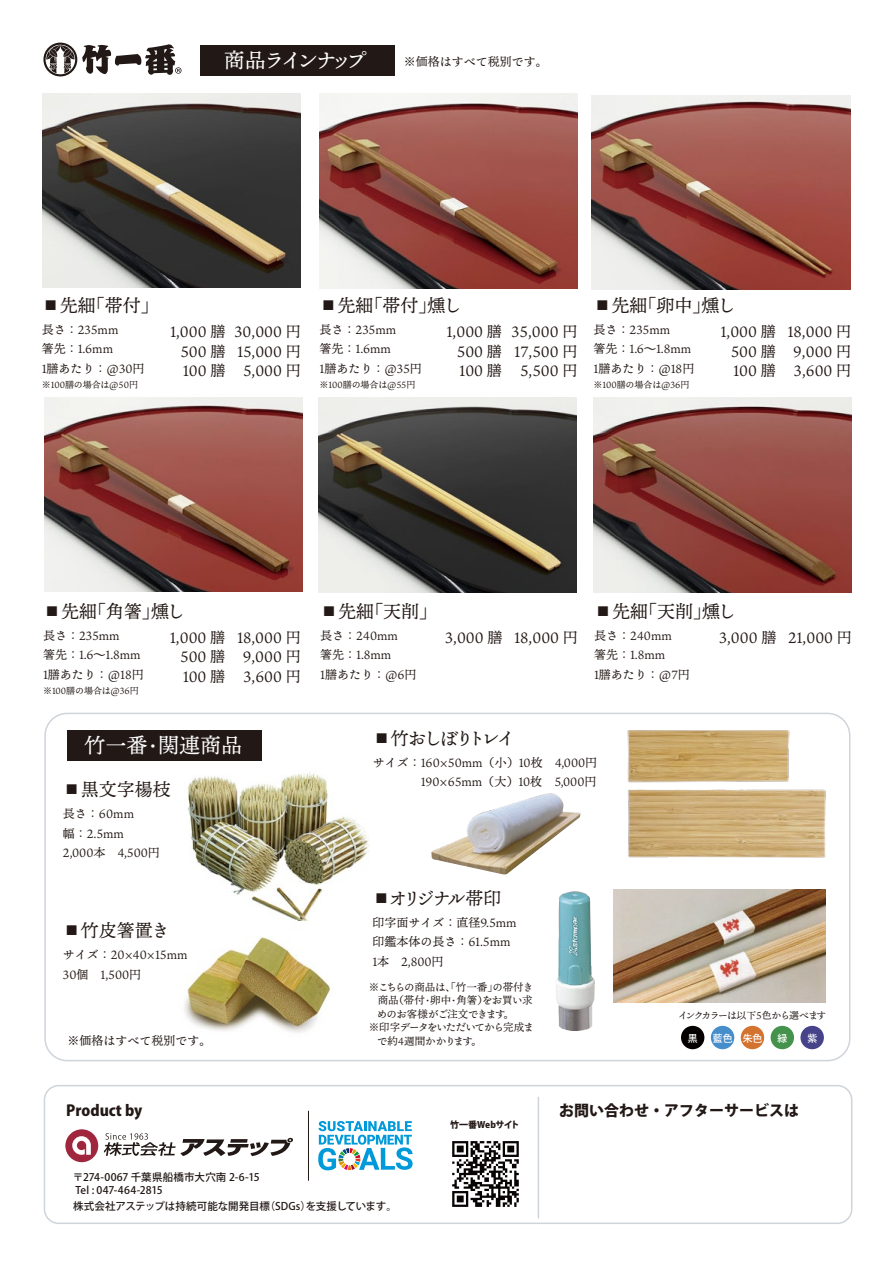
<style>
.page{position:relative;width:893px;height:1263px;background:#fff}
.page>*{position:absolute;margin:0;border:0;box-sizing:border-box;transform-origin:0 0}
.t1{font:21px "Ten Mincho Text";letter-spacing:-.04em;color:#fff}
.t2{font:21px "Ten Mincho Text";letter-spacing:-.185em;color:#fff}
.t3{font:18px "Ten Mincho Text";color:#221815}
.t4{font:18px "Ten Mincho Text";letter-spacing:-.135em;color:#221815}
.t5{font:18px "Ten Mincho Text";letter-spacing:-.145em;color:#221815}
.t6{font:15px/19.5px "Ten Mincho Text";color:#221815;text-align:center}
.t7{font:800 15px "Koz Go Pr 6 N";color:#221815}
.t8{font:12px/19.5px "Ten Mincho Text";color:#221815}
.t9{font:500 10.5px/13.5px "Koz Go Pro";color:#221815}
.t10{font:10.5px "Ten Mincho Text";letter-spacing:-.015em;color:#221815}
.t11{font:10.5px "Ten Mincho Text";letter-spacing:-.005em;color:#221815}
.t12{font:10.5px "Ten Mincho Text";letter-spacing:-.085em;color:#221815}
.t13{font:10.5px "Ten Mincho Text";letter-spacing:-.05em;color:#221815}
.t14{font:10.5px "Ten Mincho Text";color:#221815}
.t15{font:9.9px "Ten Mincho Text";letter-spacing:-.09em;color:#221815}
.t16{font:500 9.9px "Koz Go Pro";color:#fff}
.t17{font:9px "Ten Mincho Text";color:#221815}
.t18{font:800 9px "Koz Go Pr 6 N";color:#221815}
.s1{font-family:"Koz Go Pr 6 N"}
</style>
<div class="page">
<div style="left:44px;top:1085px;width:808px;height:139px;border:2px solid #cfd4da;border-radius:14px"></div>
<hr style="left:538px;top:1097px;width:1px;height:121px;background:#cfd4da">
<svg style="left:65px;top:1129px;width:33px;height:33px"></svg>
<svg style="left:104px;top:1133px;width:189px;height:23px"></svg>
<svg style="left:318px;top:1121px;width:95px;height:49px"></svg>
<hr style="left:308px;top:1111px;width:1px;height:70px;background:#221815">
<img style="left:452px;top:1141px;width:67px;height:66px">
<img style="left:164px;top:752px;width:206px;height:169px">
<img style="left:431px;top:793px;width:149px;height:81px">
<img style="left:184px;top:937px;width:147px;height:96px">
<img style="left:627px;top:730px;width:199px;height:128px">
<img style="left:43px;top:94px;width:258px;height:193px">
<img style="left:319px;top:94px;width:258px;height:194px">
<img style="left:592px;top:95px;width:258px;height:194px">
<img style="left:45px;top:397px;width:258px;height:195px">
<img style="left:593px;top:398px;width:258px;height:194px">
<img style="left:319px;top:398px;width:258px;height:194px">
<img style="left:556px;top:891px;width:39px;height:140px">
<img style="left:614px;top:889px;width:212px;height:113px">
<div style="left:44px;top:713px;width:806px;height:348px;border:2px solid #cfd4da;border-radius:22px"></div>
<div style="left:67px;top:730px;width:194px;height:30px;background:#221815"></div>
<svg style="left:43px;top:43px;width:139px;height:33px"></svg>
<div style="left:200px;top:45px;width:194px;height:30px;background:#221815"></div>
<div style="left:681px;top:1026px;width:23px;height:23px;background:#040000;border-radius:50%"></div>
<div style="left:711px;top:1026px;width:23px;height:23px;background:#458dcb;border-radius:50%"></div>
<div style="left:741px;top:1026px;width:23px;height:23px;background:#d4722f;border-radius:50%"></div>
<div style="left:771px;top:1026px;width:23px;height:23px;background:#45924d;border-radius:50%"></div>
<div style="left:800px;top:1026px;width:24px;height:23px;background:#47438a;border-radius:50%"></div>
<h1 class="t2" style="left:224px;top:48px;width:145px">商品ラインナップ</h1>
<p class="t8" style="left:404px;top:52px;width:145px">※価格はすべて税別です。</p>
<h2 class="t3" style="left:42px;top:295px;width:118px"><span class="s1">■</span>先細「帯付」</h2>
<p class="t8" style="left:42px;top:320px;width:104px">長さ：235mm<br>箸先：1.6mm<br>1膳あたり：@30円</p>
<p class="t17" style="left:42px;top:380px;width:98px">※100膳の場合は@50円</p>
<h2 class="t3" style="left:320px;top:295px;width:143px"><span class="s1">■</span>先細「帯付」燻し</h2>
<p class="t8" style="left:320px;top:320px;width:104px">長さ：235mm<br>箸先：1.6mm<br>1膳あたり：@35円</p>
<p class="t17" style="left:320px;top:380px;width:97px">※100膳の場合は@55円</p>
<h2 class="t3" style="left:593px;top:295px;width:143px"><span class="s1">■</span>先細「卵中」燻し</h2>
<p class="t8" style="left:593px;top:320px;width:102px">長さ：235mm<br>箸先：1.6～1.8mm<br>1膳あたり：@18円</p>
<p class="t17" style="left:593px;top:380px;width:97px">※100膳の場合は@36円</p>
<p class="t6" style="left:180px;top:322px;width:46px;text-align:justify;text-indent:-10px">1,000 膳500 膳100 膳</p>
<p class="t6" style="left:512px;top:322px;width:67px">35,000 円<br>17,500 円<br>5,500 円</p>
<p class="t6" style="left:457px;top:322px;width:46px;text-align:justify;text-indent:-10px">1,000 膳500 膳100 膳</p>
<p class="t6" style="left:787px;top:322px;width:65px">18,000 円<br>9,000 円<br>3,600 円</p>
<p class="t6" style="left:731px;top:322px;width:46px;text-align:justify;text-indent:-10px">1,000 膳500 膳100 膳</p>
<p class="t6" style="left:235px;top:322px;width:68px">30,000 円<br>15,000 円<br>5,000 円</p>
<h2 class="t3" style="left:43px;top:601px;width:143px"><span class="s1">■</span>先細「角箸」燻し</h2>
<p class="t8" style="left:43px;top:626px;width:102px">長さ：235mm<br>箸先：1.6～1.8mm<br>1膳あたり：@18円</p>
<p class="t17" style="left:43px;top:685px;width:97px">※100膳の場合は@36円</p>
<p class="t6" style="left:180px;top:628px;width:46px;text-align:justify;text-indent:-10px">1,000 膳500 膳100 膳</p>
<p class="t6" style="left:237px;top:628px;width:65px">18,000 円<br>9,000 円<br>3,600 円</p>
<h1 class="t1" style="left:85px;top:733px;width:159px">竹一番・関連商品</h1>
<h2 class="t3" style="left:63px;top:779px;width:109px"><span class="s1">■</span>黒文字楊枝</h2>
<p class="t8" style="left:63px;top:804px;width:99px">長さ：60mm<br>幅：2.5mm<br>2,000本　4,500円</p>
<h2 class="t3" style="left:320px;top:601px;width:118px"><span class="s1">■</span>先細「天削」</h2>
<p class="t8" style="left:320px;top:626px;width:98px">長さ：240mm<br>箸先：1.8mm<br>1膳あたり：@6円</p>
<p class="t6" style="left:445px;top:628px;width:134px">3,000 膳 18,000 円</p>
<h2 class="t3" style="left:594px;top:601px;width:143px"><span class="s1">■</span>先細「天削」燻し</h2>
<p class="t8" style="left:594px;top:626px;width:97px">長さ：240mm<br>箸先：1.8mm<br>1膳あたり：@7円</p>
<p class="t6" style="left:719px;top:628px;width:134px">3,000 膳 21,000 円</p>
<h2 class="t4" style="left:373px;top:728px;width:144px"><span class="s1">■</span>竹おしぼりトレイ</h2>
<p class="t8" style="left:373px;top:753px;width:226px;text-align:right">サイズ：160×50mm（小）10枚　4,000円<br>190×65mm（大）10枚　5,000円</p>
<h2 class="t5" style="left:372px;top:888px;width:131px"><span class="s1">■</span>オリジナル帯印</h2>
<p class="t8" style="left:372px;top:913px;width:146px">印字面サイズ：直径9.5mm印鑑本体の長さ：61.5mm<br>1本　2,800円</p>
<h2 class="t3" style="left:63px;top:921px;width:108px"><span class="s1">■</span>竹皮箸置き</h2>
<p class="t8" style="left:63px;top:945px;width:126px">サイズ：20×40×15mm<br>30個　1,500円</p>
<p class="t10" style="left:369px;top:981px;width:166px">※こちらの商品は、「竹一番」の帯付き</p>
<p class="t11" style="left:378px;top:994px;width:156px">商品（帯付・卵中・角箸）をお買い求</p>
<p class="t13" style="left:377px;top:1008px;width:139px">めのお客様がご注文できます。</p>
<p class="t12" style="left:369px;top:1021px;width:167px">※印字データをいただいてから完成ま</p>
<p class="t14" style="left:377px;top:1035px;width:106px">で約4週間かかります。</p>
<p class="t15" style="left:678px;top:1010px;width:150px">インクカラーは以下5色から選べます</p>
<p class="t8" style="left:67px;top:1031px;width:145px">※価格はすべて税別です。</p>
<p class="t16" style="left:688px;top:1031px;width:11px">黒</p>
<p class="t16" style="left:713px;top:1031px;width:51px">藍色 朱色</p>
<p class="t16" style="left:777px;top:1031px;width:11px">緑</p>
<p class="t16" style="left:807px;top:1031px;width:11px">紫</p>
<p class="t7" style="left:66px;top:1102px;width:78px">Product by</p>
<p class="t7" style="left:559px;top:1102px;width:242px">お問い合わせ・アフターサービスは</p>
<p class="t18" style="left:450px;top:1119px;width:71px">竹一番Webサイト</p>
<p class="t9" style="left:73px;top:1170px;width:188px">〒274-0067 千葉県船橋市大穴南 2-6-15<br>Tel : 047-464-2815</p>
<p class="t9" style="left:73px;top:1200px;width:325px">株式会社アステップは持続可能な開発目標（SDGs）を支援しています。</p>
</div>
